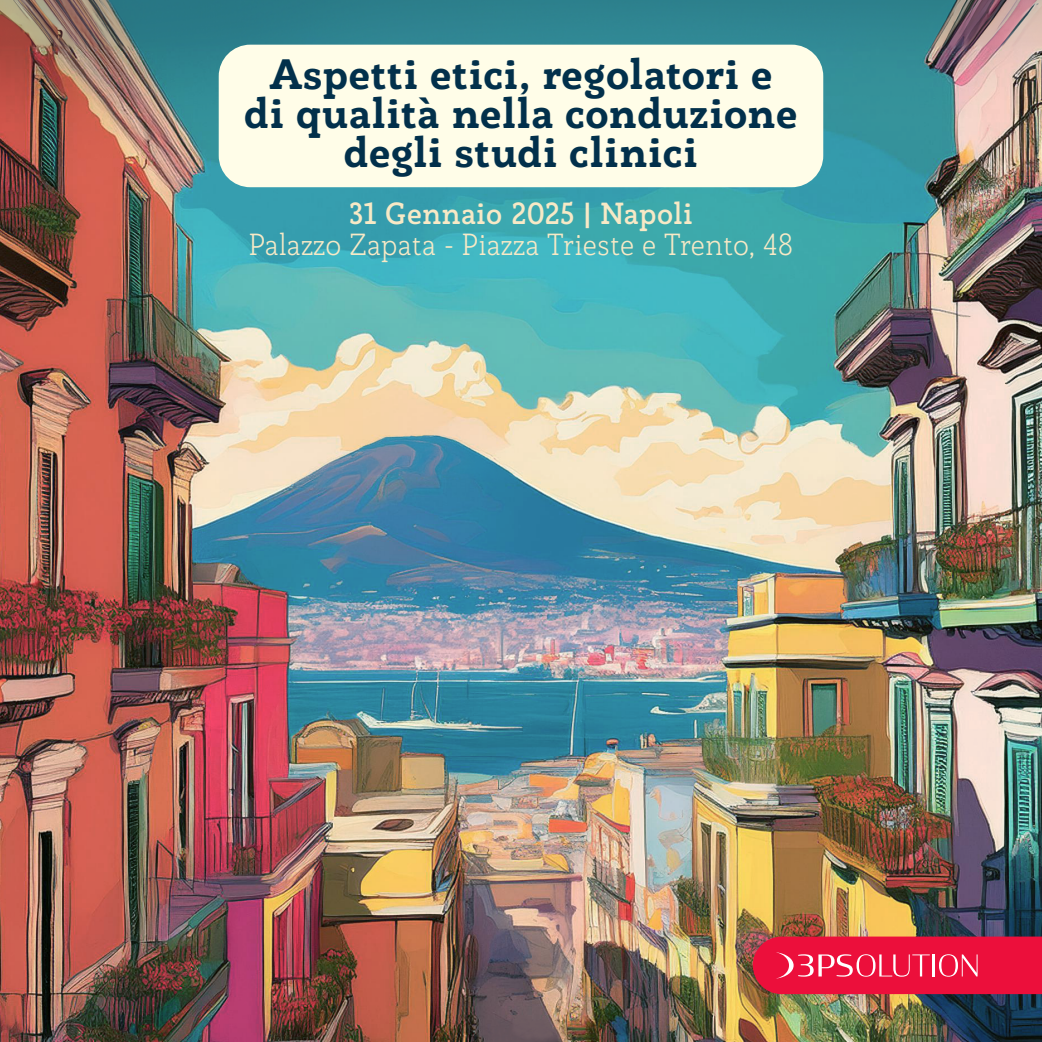
<style>
.page{position:relative;width:1042px;height:1042px;background:#fff}
.page>*{position:absolute;margin:0;border:0;box-sizing:border-box;transform-origin:0 0}
.t1{font:800 41.48px/39px "Rogliano";color:#02304b;text-align:center}
.t2{font:300 29.75px "Rogliano";color:#f7e9c6}
.t3{font:700 29.75px "Rogliano";color:#f7e9c6}
</style>
<div class="page">
<img style="left:0;top:0;width:1042px;height:1042px">
<svg style="left:753px;top:936px;width:289px;height:58px;background:#e91f47"></svg>
<div style="left:219px;top:45px;width:604px;height:142px;background:#fffde8;border-radius:32px"></div>
<p class="t1" style="left:244px;top:55px;width:555px">Aspetti etici, regolatori e di qualità nella conduzione degli studi clinici</p>
<p class="t3" style="left:349px;top:194px;width:345px">31 Gennaio 2025 | Napoli</p>
<p class="t2" style="left:249px;top:226px;width:546px">Palazzo Zapata - Piazza Trieste e Trento, 48</p>
</div>
